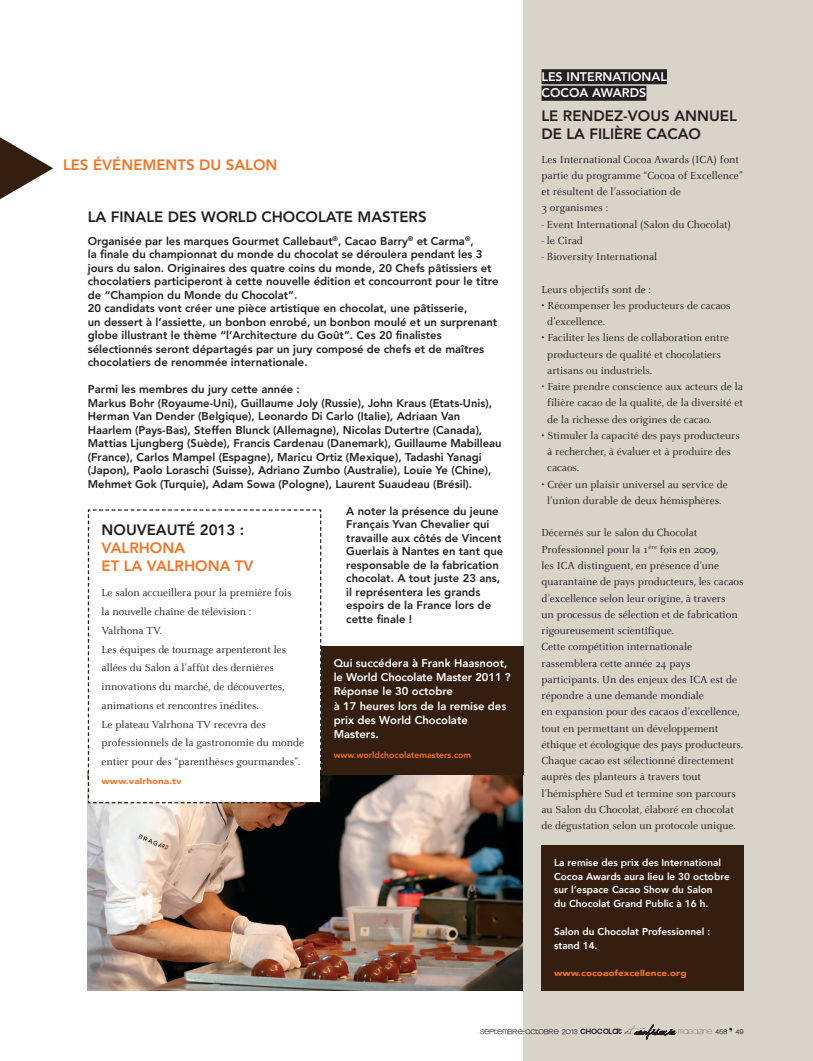
<style>
.page{position:relative;width:813px;height:1061px;background:#fff}
.page>*{position:absolute;margin:0;border:0;box-sizing:border-box;transform-origin:0 0}
.t1{font:800 15px/18px "Avenir";color:#231f20}
.t2{font:800 15px/18px "Avenir";color:#f47325}
.t3{font:800 12.5px/16.6px "Avenir";color:#fff}
.t4{font:11.25px/16.2px "Celeste";color:#231f20}
.t5{font:800 11.25px/13.5px "Avenir";color:#231f20}
.t6{font:800 11.25px/14.2px "Avenir";color:#fff}
.t7{font:800 10px/13.9px "Avenir";color:#fff}
.t8{font:8.75px "Kravitz Thermal";color:#231f20}
.t9{font:800 8.75px "Avenir";color:#f47325}
.t10{font:900 8.5px "Avenir";color:#f47325;scale:1.18 1}
.s1{font-family:"Kravitz Extra Thermal"}
.s2{font-family:"Jellyka Saint Andrews Queen";font-size:13.75px}
.s3{font-family:"Kravitz"}
</style>
<div class="page">
<img style="left:88px;top:774px;width:436px;height:216px">
<div style="left:524px;top:0;width:289px;height:1061px;background:#d7d5c9"></div>
<svg style="left:634px;top:1024px;width:41px;height:16px"></svg>
<div style="left:541px;top:69px;width:126px;height:15px;background:#231f20"></div>
<div style="left:541px;top:86px;width:105px;height:15px;background:#231f20"></div>
<svg style="left:87px;top:509px;width:235px;height:295px"></svg>
<div style="left:541px;top:845px;width:202px;height:145px;background:#331e10"></div>
<div style="left:321px;top:646px;width:203px;height:128px;background:#331e10"></div>
<svg style="left:0;top:137px;width:53px;height:63px"></svg>
<h1 class="t2" style="left:63px;top:155px;width:216px">LES ÉVÉNEMENTS DU SALON</h1>
<h1 class="t1" style="left:88px;top:208px;width:340px">LA FINALE DES WORLD CHOCOLATE MASTERS</h1>
<p class="t5" style="left:88px;top:234px;width:412px">Organisée par les marques Gourmet Callebaut<sup>®</sup>, Cacao Barry<sup>®</sup> et Carma<sup>®</sup>,<br>la finale du championnat du monde du chocolat se déroulera pendant les 3 jours du salon. Originaires des quatre coins du monde, 20 Chefs pâtissiers et chocolatiers participeront à cette nouvelle édition et concourront pour le titre de “Champion du Monde du Chocolat”.<br>20 candidats vont créer une pièce artistique en chocolat, une pâtisserie,<br>un dessert à l’assiette, un bonbon enrobé, un bonbon moulé et un surprenant globe illustrant le thème “l’Architecture du Goût”. Ces 20 finalistes sélectionnés seront départagés par un jury composé de chefs et de maîtres chocolatiers de renommée internationale.</p>
<p class="t5" style="left:88px;top:382px;width:415px">Parmi les membres du jury cette année :<br>Markus Bohr (Royaume-Uni), Guillaume Joly (Russie), John Kraus (Etats-Unis), Herman Van Dender (Belgique), Leonardo Di Carlo (Italie), Adriaan Van Haarlem (Pays-Bas), Steffen Blunck (Allemagne), Nicolas Dutertre (Canada), Mattias Ljungberg (Suède), Francis Cardenau (Danemark), Guillaume Mabilleau (France), Carlos Mampel (Espagne), Maricu Ortiz (Mexique), Tadashi Yanagi (Japon), Paolo Loraschi (Suisse), Adriano Zumbo (Australie), Louie Ye (Chine), Mehmet Gok (Turquie), Adam Sowa (Pologne), Laurent Suaudeau (Brésil).</p>
<p class="t5" style="left:346px;top:504px;width:159px">A noter la présence du jeune<br>Français Yvan Chevalier qui travaille aux côtés de Vincent<br>Guerlais à Nantes en tant que responsable de la fabrication chocolat. A tout juste 23 ans, il représentera les grands espoirs de la France lors de cette finale !</p>
<h1 class="t1" style="left:102px;top:520px;width:144px">NOUVEAUTÉ 2013 :</h1>
<h1 class="t2" style="left:102px;top:538px;width:153px">VALRHONA<br>ET LA VALRHONA TV</h1>
<p class="t4" style="left:102px;top:584px;width:204px;line-height:18.8px">Le salon accueillera pour la première fois<br>la nouvelle chaîne de télévision :<br>Valrhona TV.<br>Les équipes de tournage arpenteront les allées du Salon à l'affût des dernières innovations du marché, de découvertes, animations et rencontres inédites.<br>Le plateau Valrhona TV recevra des professionnels de la gastronomie du monde entier pour des “parenthèses gourmandes”.</p>
<p class="t10" style="left:102px;top:776px;width:69px">www.valrhona.tv</p>
<p class="t6" style="left:334px;top:656px;width:178px">Qui succédera à Frank Haasnoot, le World Chocolate Master 2011 ?<br>Réponse le 30 octobre<br>à 17 heures lors de la remise des prix des World Chocolate<br>Masters.</p>
<p class="t9" style="left:334px;top:749px;width:139px">www.worldchocolatemasters.com</p>
<p class="t3" style="left:541px;top:68px;width:127px">LES INTERNATIONAL<br>COCOA AWARDS</p>
<h1 class="t1" style="left:541px;top:107px;width:197px">LE RENDEZ-VOUS ANNUEL<br>DE LA FILIÈRE CACAO</h1>
<p class="t4" style="left:541px;top:152px;width:203px">Les International Cocoa Awards (ICA) font partie du programme “Cocoa of Excellence” et résultent de l’association de<br>3 organismes :</p>
<p class="t4" style="left:541px;top:217px;width:191px">- Event International (Salon du Chocolat)</p>
<p class="t4" style="left:541px;top:233px;width:43px">- le Cirad</p>
<p class="t4" style="left:541px;top:250px;width:117px">- Bioversity International</p>
<p class="t4" style="left:541px;top:282px;width:111px">Leurs objectifs sont de :</p>
<p class="t4" style="left:547px;top:298px;width:185px;text-indent:-6px">• Récompenser les producteurs de cacaos d’excellence.</p>
<p class="t4" style="left:547px;top:331px;width:183px;text-indent:-6px">• Faciliter les liens de collaboration entre producteurs de qualité et chocolatiers artisans ou industriels.</p>
<p class="t4" style="left:547px;top:380px;width:197px;text-align:justify;text-indent:-6px">• Faire prendre conscience aux acteurs de la filière cacao de la qualité, de la diversité et de la richesse des origines de cacao.</p>
<p class="t4" style="left:547px;top:428px;width:194px;text-indent:-6px">• Stimuler la capacité des pays producteurs à rechercher, à évaluer et à produire des cacaos.</p>
<p class="t4" style="left:541px;top:477px;width:188px;text-align:center">• Créer un plaisir universel au service de l’union durable de deux hémisphères.</p>
<p class="t4" style="left:541px;top:526px;width:204px">Décernés sur le salon du Chocolat Professionnel pour la 1<sup>ère</sup> fois en 2009,<br>les ICA distinguent, en présence d’une quarantaine de pays producteurs, les cacaos d’excellence selon leur origine, à travers<br>un processus de sélection et de fabrication rigoureusement scientifique.<br>Cette compétition internationale rassemblera cette année 24 pays participants. Un des enjeux des ICA est de répondre à une demande mondiale<br>en expansion pour des cacaos d’excellence, tout en permettant un développement éthique et écologique des pays producteurs.<br>Chaque cacao est sélectionné directement auprès des planteurs à travers tout l'hémisphère Sud et termine son parcours au Salon du Chocolat, élaboré en chocolat de dégustation selon un protocole unique.</p>
<p class="t7" style="left:554px;top:855px;width:177px">La remise des prix des International Cocoa Awards aura lieu le 30 octobre sur l’espace Cacao Show du Salon<br>du Chocolat Grand Public à 16 h.</p>
<p class="t7" style="left:554px;top:924px;width:158px">Salon du Chocolat Professionnel : stand 14.</p>
<p class="t10" style="left:554px;top:967px;width:114px">www.cocoaofexcellence.org</p>
<p class="t8" style="left:480px;top:1026px;width:265px">septembre-octobre 2013 <span class="s1">CHOCOLAT</span> <span class="s2">etconfiserie</span> <span class="s3">magazine</span> 458 ❜ 49</p>
</div>
